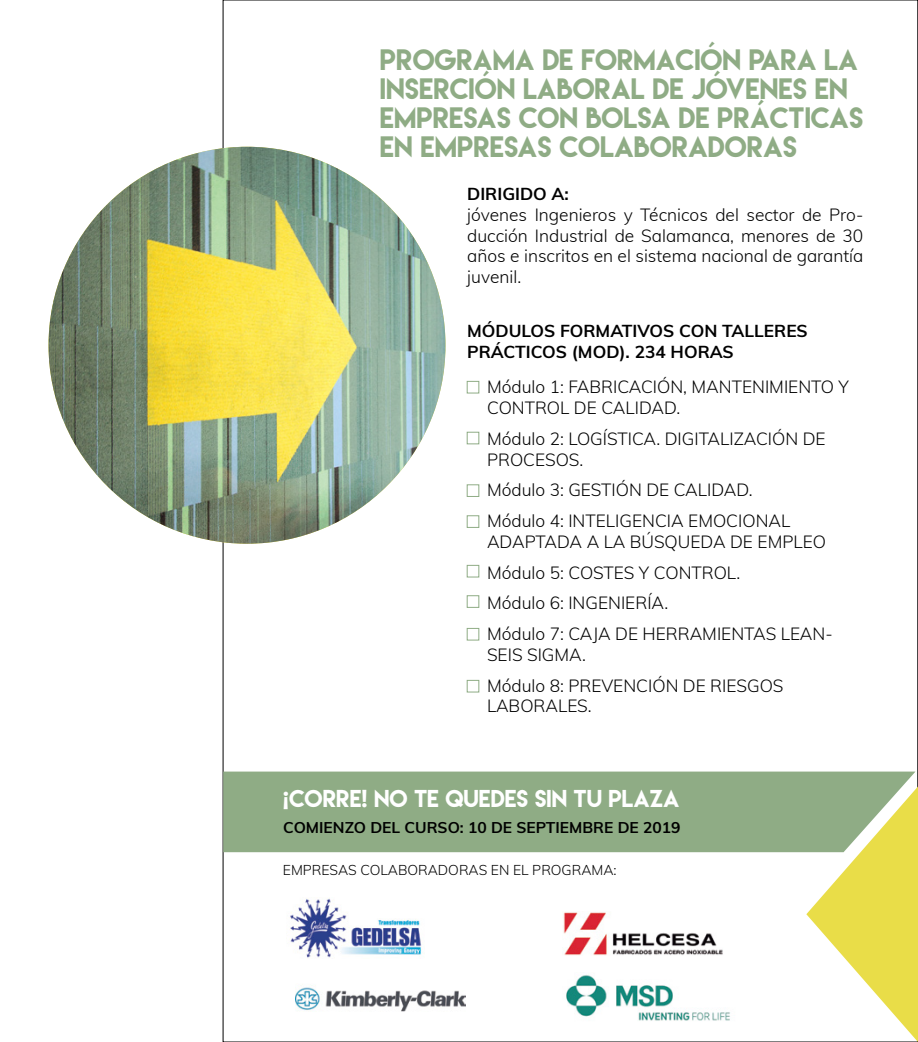
<style>
.page{position:relative;width:918px;height:1042px;background:#fff}
.page>*{position:absolute;margin:0;border:0;box-sizing:border-box;transform-origin:0 0}
.t1{font:26.25px/29.1px "Lemon Milk";color:#8fac85}
.t2{font:21.7px "Lemon Milk";color:#fff}
.t3{font:300 17.32px/20.8px "Muli";color:#000}
.t4{font:700 17.32px/20.8px "Muli";color:#000}
.t5{font:700 15.58px "Muli";color:#000}
.t6{font:300 14px "Muli";color:#000}
</style>
<div class="page">
<img style="left:49px;top:147px;width:396px;height:397px;border-radius:198px">
<div style="left:467px;top:381px;width:12px;height:12px;border:1px solid #8fac85"></div>
<div style="left:467px;top:432px;width:12px;height:12px;border:1px solid #8fac85"></div>
<div style="left:467px;top:484px;width:12px;height:13px;border:1px solid #8fac85"></div>
<div style="left:467px;top:515px;width:12px;height:13px;border:1px solid #8fac85"></div>
<div style="left:467px;top:565px;width:12px;height:12px;border:1px solid #8fac85"></div>
<div style="left:467px;top:595px;width:12px;height:13px;border:1px solid #8fac85"></div>
<div style="left:467px;top:628px;width:12px;height:12px;border:1px solid #8fac85"></div>
<div style="left:467px;top:680px;width:12px;height:12px;border:1px solid #8fac85"></div>
<img style="left:290px;top:897px;width:132px;height:61px">
<img style="left:295px;top:985px;width:170px;height:27px">
<img style="left:563px;top:912px;width:160px;height:43px">
<img style="left:566px;top:975px;width:164px;height:46px">
<svg style="left:806px;top:786px;width:112px;height:256px"></svg>
<div style="left:223px;top:771px;width:692px;height:81px;background:#8fac85"></div>
<h1 class="t1" style="left:380px;top:45px;width:485px">PROGRAMA DE FORMACIÓN PARA LA<br>INSERCIÓN LABORAL DE JÓVENES EN<br>EMPRESAS CON BOLSA DE PRÁCTICAS<br>EN EMPRESAS COLABORADORAS</h1>
<p class="t4" style="left:467px;top:182px;width:103px">DIRIGIDO A:</p>
<p class="t3" style="left:467px;top:203px;width:398px;text-align:justify">jóvenes Ingenieros y Técnicos del sector de Pro&shy;ducción Industrial de Salamanca, menores de 30 años e inscritos en el sistema nacional de garantía juvenil.</p>
<p class="t4" style="left:467px;top:319px;width:342px">MÓDULOS FORMATIVOS CON TALLERES<br>PRÁCTICOS (MOD). 234 HORAS</p>
<p class="t3" style="left:487px;top:376px;width:363px">Módulo 1: FABRICACIÓN, MANTENIMIENTO Y<br>CONTROL DE CALIDAD.</p>
<p class="t3" style="left:487px;top:427px;width:340px">Módulo 2: LOGÍSTICA. DIGITALIZACIÓN DE<br>PROCESOS.</p>
<p class="t3" style="left:487px;top:474px;width:305px;line-height:30.8px">Módulo 3: GESTIÓN DE CALIDAD.<br>Módulo 4: INTELIGENCIA EMOCIONAL</p>
<p class="t3" style="left:487px;top:525px;width:347px;line-height:30.8px">ADAPTADA A LA BÚSQUEDA DE EMPLEO<br>Módulo 5: COSTES Y CONTROL.<br>Módulo 6: INGENIERÍA.<br>Módulo 7: CAJA DE HERRAMIENTAS LEAN-</p>
<p class="t3" style="left:487px;top:638px;width:298px;line-height:30.8px">SEIS SIGMA.<br>Módulo 8: PREVENCIÓN DE RIESGOS</p>
<p class="t3" style="left:487px;top:695px;width:106px">LABORALES.</p>
<p class="t2" style="left:283px;top:783px;width:398px">¡CORRE! NO TE QUEDES SIN TU PLAZA</p>
<p class="t5" style="left:283px;top:816px;width:399px">COMIENZO DEL CURSO: 10 DE SEPTIEMBRE DE 2019</p>
<p class="t6" style="left:283px;top:859px;width:335px">EMPRESAS COLABORADORAS EN EL PROGRAMA:</p>
</div>
